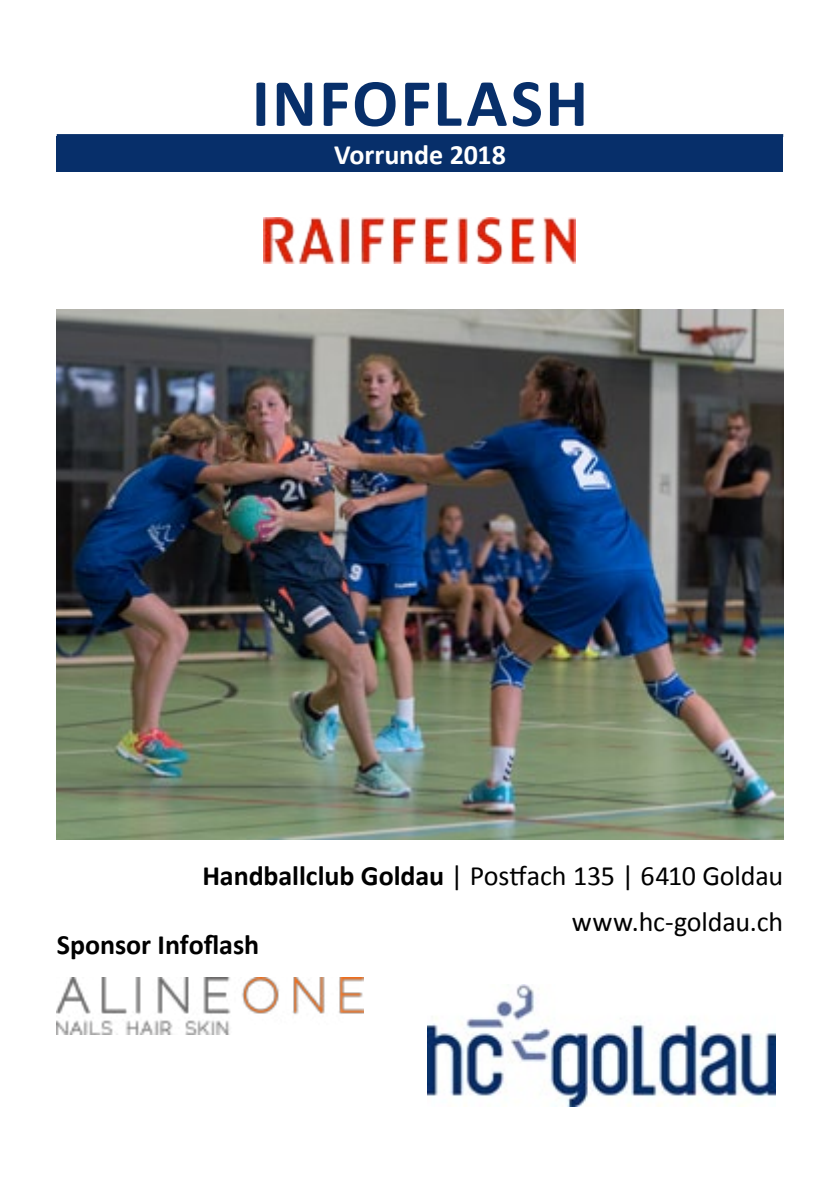
<style>
.page{position:relative;width:840px;height:1191px;background:#fff}
.page>*{position:absolute;margin:0;border:0;box-sizing:border-box;transform-origin:0 0}
.t1{font:700 68px "Calibri";letter-spacing:.03em;color:#072f6a}
.t2{font:28px/46px "Calibri";letter-spacing:-.005em;color:#000;text-align:right}
.t3{font:700 28px "Calibri";color:#000}
.t4{font:700 28px "Calibri";letter-spacing:-.005em;color:#fff}
.s1{font-weight:700}
</style>
<div class="page">
<img style="left:57px;top:310px;width:725px;height:529px">
<img style="left:263px;top:218px;width:312px;height:46px">
<img style="left:57px;top:977px;width:306px;height:57px">
<hr style="left:57px;top:134px;width:725px;height:3px;background:#072f6a">
<img style="left:428px;top:984px;width:346px;height:122px">
<div style="left:57px;top:136px;width:725px;height:36px;background:#072f6a"></div>
<h1 class="t1" style="left:252px;top:60px;width:328px">Infoflash</h1>
<p class="t4" style="left:334px;top:137px;width:173px">Vorrunde 2018</p>
<p class="t2" style="left:202px;top:852px;width:582px"><span class="s1">Handballclub Goldau</span> | Postfach 135 | 6410 Goldau www.hc-goldau.ch</p>
<p class="t3" style="left:57px;top:927px;width:204px">Sponsor Infoflash</p>
</div>
